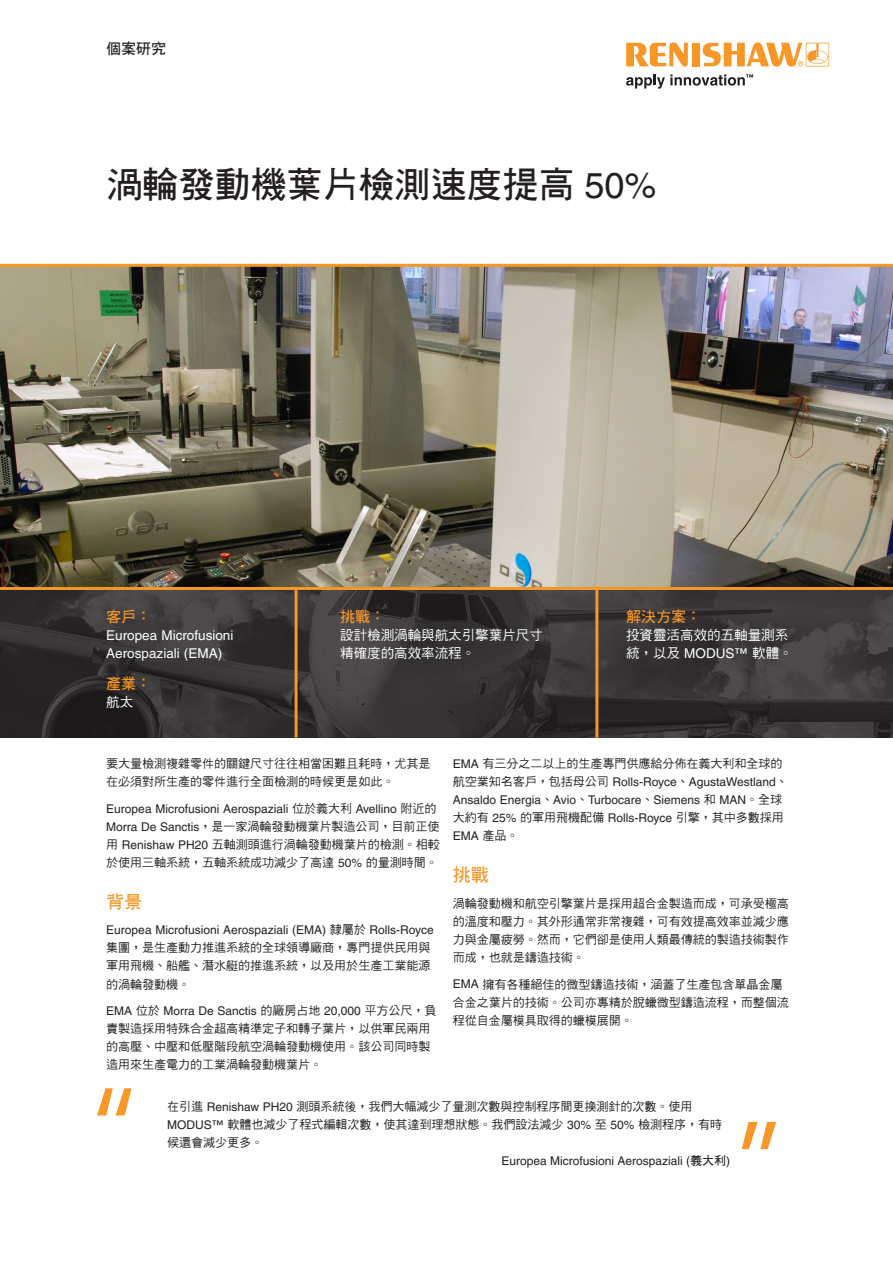
<style>
.page{position:relative;width:893px;height:1263px;background:#fff}
.page>*{position:absolute;margin:0;border:0;box-sizing:border-box;transform-origin:0 0}
.Case_study__Title_24{font:36px "DF Hei W7 WIN BF";color:#231f20}
.Main_body_heading_te{font:18px "DF Hei W7 WIN BF";color:#f79727}
.Industry_box__Headin{font:15px "DF Hei W7 WIN BF";color:#f79727}
.Case_study__Front_pa{font:15px "DF Hei W7 WIN BF";color:#231f20}
.Industry_box__Main_t{font:13.5px/18px "DF Hei Md HK BF";color:#fff}
.Industry_box__Main_t-2{font:13.5px/18px "Helvetica LT Pro";color:#fff}
.Main_body_text_8pt{font:12px/17.7px "DF Hei Md HK BF";color:#231f20}
.Main_body_text_8pt-2{font:12px/18px "Helvetica LT Pro";color:#231f20}
.s1{font-family:"Helvetica LT Pro"}
.s2{font-family:"DF Hei Md HK BF"}
.s3{font-family:"DF Hei W7 WIN BF"}
</style>
<div class="page">
<svg style="left:0;top:590px;width:893px;height:147px;background:#373435"></svg>
<hr style="left:295px;top:589px;width:3px;height:148px;background:#f79727">
<hr style="left:595px;top:589px;width:3px;height:148px;background:#f79727">
<svg style="left:626px;top:43px;width:62px;height:24px"></svg>
<div style="left:692px;top:43px;width:8px;height:23px;background:#f79727"></div>
<svg style="left:703px;top:43px;width:126px;height:24px"></svg>
<svg style="left:626px;top:74px;width:127px;height:15px"></svg>
<img style="left:0;top:264px;width:893px;height:326px">
<svg style="left:97px;top:1088px;width:34px;height:27px"></svg>
<svg style="left:742px;top:1122px;width:34px;height:27px"></svg>
<p class="Case_study__Front_pa" style="left:106px;top:41px;width:61px">個案研究</p>
<p class="Case_study__Title_24" style="left:106px;top:167px;width:552px">渦輪發動機葉片檢測速度提高 <span class="s1">50%</span></p>
<p class="Industry_box__Headin" style="left:106px;top:609px;width:46px">客戶：</p>
<p class="Industry_box__Main_t-2" style="left:106px;top:626px;width:129px">Europea Microfusioni<br>Aerospaziali (EMA)</p>
<p class="Industry_box__Headin" style="left:106px;top:675px;width:46px">產業：</p>
<p class="Industry_box__Main_t" style="left:106px;top:692px;width:28px">航太</p>
<p class="Industry_box__Headin" style="left:340px;top:609px;width:46px">挑戰：</p>
<p class="Industry_box__Main_t" style="left:340px;top:626px;width:204px">設計檢測渦輪與航太引擎葉片尺寸精確度的高效率流程。</p>
<p class="Industry_box__Headin" style="left:626px;top:609px;width:76px">解決方案：</p>
<p class="Industry_box__Main_t" style="left:626px;top:626px;width:168px">投資靈活高效的五軸量測系統，以及 <span class="s1">MODUS™</span> 軟體。</p>
<p class="Main_body_text_8pt" style="left:106px;top:755px;width:325px">要大量檢測複雜零件的關鍵尺寸往往相當困難且耗時，尤其是在必須對所生產的零件進行全面檢測的時候更是如此。</p>
<p class="Main_body_text_8pt" style="left:106px;top:800px;width:335px"><span class="s1">Europea Microfusioni Aerospaziali</span> 位於義大利 <span class="s1">Avellino</span> 附近的<span class="s1">Morra De Sanctis</span>，是一家渦輪發動機葉片製造公司，目前正使用 <span class="s1">Renishaw PH20</span> 五軸測頭進行渦輪發動機葉片的檢測。相較於使用三軸系統，五軸系統成功減少了高達 <span class="s1">50%</span> 的量測時間。</p>
<p class="Main_body_heading_te" style="left:106px;top:892px;width:37px">背景</p>
<p class="Main_body_text_8pt" style="left:106px;top:922px;width:329px"><span class="s1">Europea Microfusioni Aerospaziali (EMA)</span> 隸屬於 <span class="s1">Rolls-Royce</span>集團，是生產動力推進系統的全球領導廠商，專門提供民用與軍用飛機、船艦、潛水艇的推進系統，以及用於生產工業能源的渦輪發動機。</p>
<p class="Main_body_text_8pt" style="left:106px;top:1002px;width:332px"><span class="s1">EMA</span> 位於 <span class="s1">Morra De Sanctis</span> 的廠房占地 <span class="s1">20,000</span> 平方公尺，負責製造採用特殊合金超高精準定子和轉子葉片，以供軍民兩用的高壓、中壓和低壓階段航空渦輪發動機使用。該公司同時製造用來生產電力的工業渦輪發動機葉片。</p>
<p class="Main_body_text_8pt-2" style="left:453px;top:754px;width:336px">EMA <span class="s2">有三分之二以上的生產專門供應給分佈在義大利和全球的航空業知名客戶，包括母公司</span> Rolls-Royce<span class="s2">、</span>AgustaWestland<span class="s2">、</span>Ansaldo Energia<span class="s2">、</span>Avio<span class="s2">、</span>Turbocare<span class="s2">、</span>Siemens <span class="s2">和</span> MAN<span class="s2">。全球大約有</span> 25% <span class="s2">的軍用飛機配備</span> Rolls-Royce <span class="s2">引擎，其中多數採用</span></p>
<p class="Main_body_text_8pt-2" style="left:453px;top:827px;width:67px">EMA <span class="s2">產品。</span></p>
<p class="Main_body_heading_te" style="left:453px;top:866px;width:37px">挑戰</p>
<p class="Main_body_text_8pt" style="left:453px;top:894px;width:337px;text-align:justify">渦輪發動機和航空引擎葉片是採用超合金製造而成，可承受極高的溫度和壓力。其外形通常非常複雜，可有效提高效率並減少應力與金屬疲勞。然而，它們卻是使用人類最傳統的製造技術製作而成，也就是鑄造技術。</p>
<p class="Main_body_text_8pt" style="left:453px;top:975px;width:337px"><span class="s1">EMA</span> 擁有各種絕佳的微型鑄造技術，涵蓋了生產包含單晶金屬合金之葉片的技術。公司亦專精於脫蠟微型鑄造流程，而整個流程從自金屬模具取得的蠟模展開。</p>
<p class="Main_body_text_8pt" style="left:167px;top:1098px;width:557px">在引進 <span class="s1">Renishaw PH20</span> 測頭系統後，我們大幅減少了量測次數與控制程序間更換測針的次數。使用<br><span class="s1">MODUS™</span> 軟體也減少了程式編輯次數，使其達到理想狀態。我們設法減少 <span class="s1">30%</span> 至 <span class="s1">50%</span> 檢測程序，有時候還會減少更多。</p>
<p class="Main_body_text_8pt-2" style="left:501px;top:1152px;width:230px">Europea Microfusioni Aerospaziali (<span class="s3">義大利</span>)</p>
</div>
